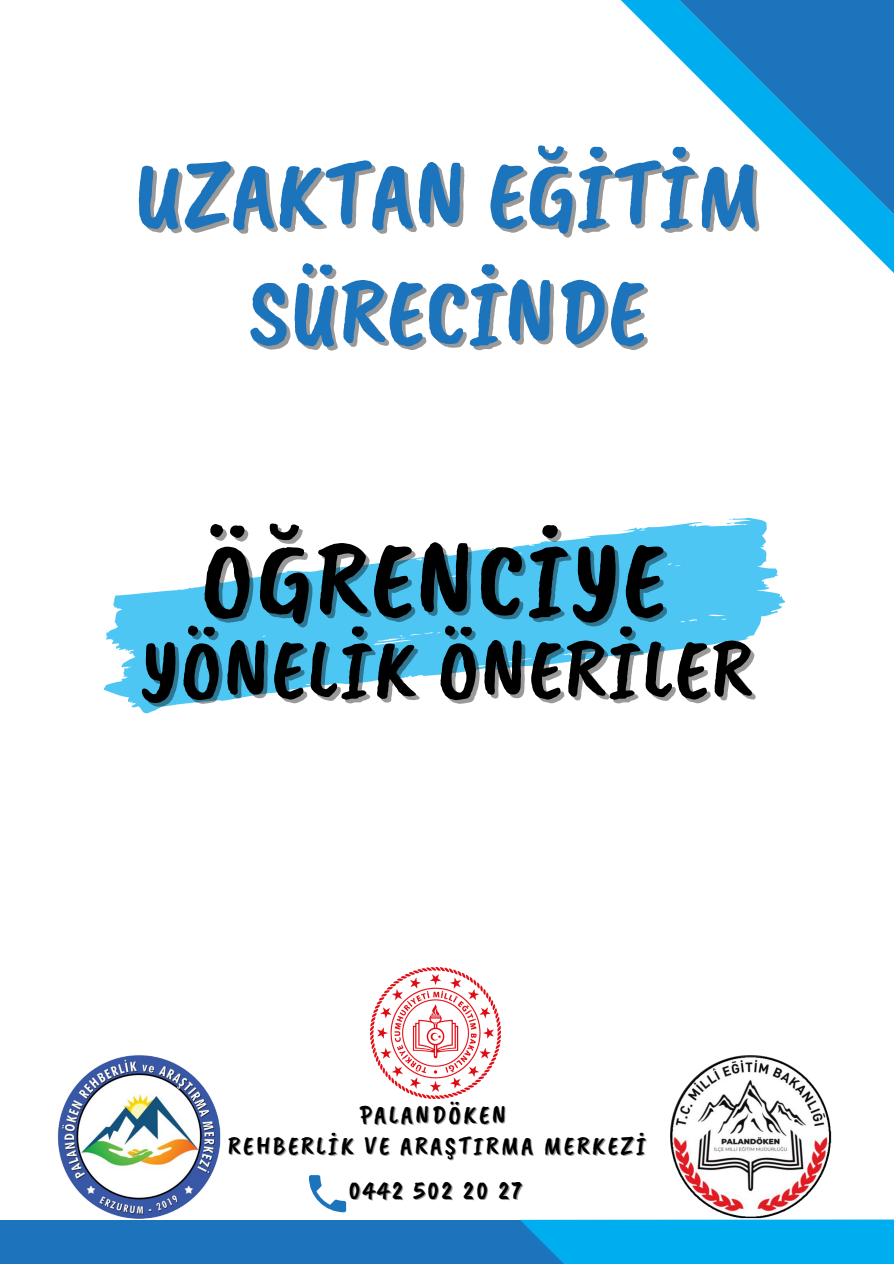
<style>
.page{position:relative;width:894px;height:1264px;background:#fff}
.page>*{position:absolute;margin:0;border:0;box-sizing:border-box;transform-origin:0 0}
.t1{font:108.15px "Caveat Brush";letter-spacing:.02em;color:#000}
.t2{font:95.4px/117.3px "Caveat Brush";letter-spacing:.005em;color:#1c75bc;text-align:center}
.t3{font:84.75px "Caveat Brush";letter-spacing:.02em;color:#000}
.t4{font:25.8px/30.8px "Caveat Brush";letter-spacing:.1em;color:#000;text-align:center}
</style>
<div class="page">
<div style="left:0;top:1219px;width:758px;height:44px;background:#1c75bc"></div>
<svg style="left:520px;top:1219px;width:373px;height:44px;background:#04a8e9"></svg>
<svg style="left:621px;top:0;width:272px;height:272px"></svg>
<svg style="left:679px;top:0;width:214px;height:215px"></svg>
<svg style="left:104px;top:517px;width:681px;height:197px;fill:#4ec6f3"></svg>
<img style="left:370px;top:967px;width:130px;height:131px">
<img style="left:50px;top:1055px;width:178px;height:165px">
<svg style="left:309px;top:1175px;width:37px;height:37px"></svg>
<img style="left:571px;top:1055px;width:322px;height:188px">
<h2 class="t2" style="left:134px;top:135px;width:627px">UZAKTAN EĞİTİM<br>SÜRECİNDE</h2>
<h1 class="t1" style="left:201px;top:510px;width:466px">ÖĞRENCİYE</h1>
<h3 class="t3" style="left:140px;top:614px;width:613px">YÖNELİK ÖNERİLER</h3>
<p class="t4" style="left:228px;top:1098px;width:419px">PALANDÖKEN<br>REHBERLİK VE ARAŞTIRMA MERKEZİ</p>
<p class="t4" style="left:349px;top:1174px;width:175px">0442 502 20 27</p>
</div>
